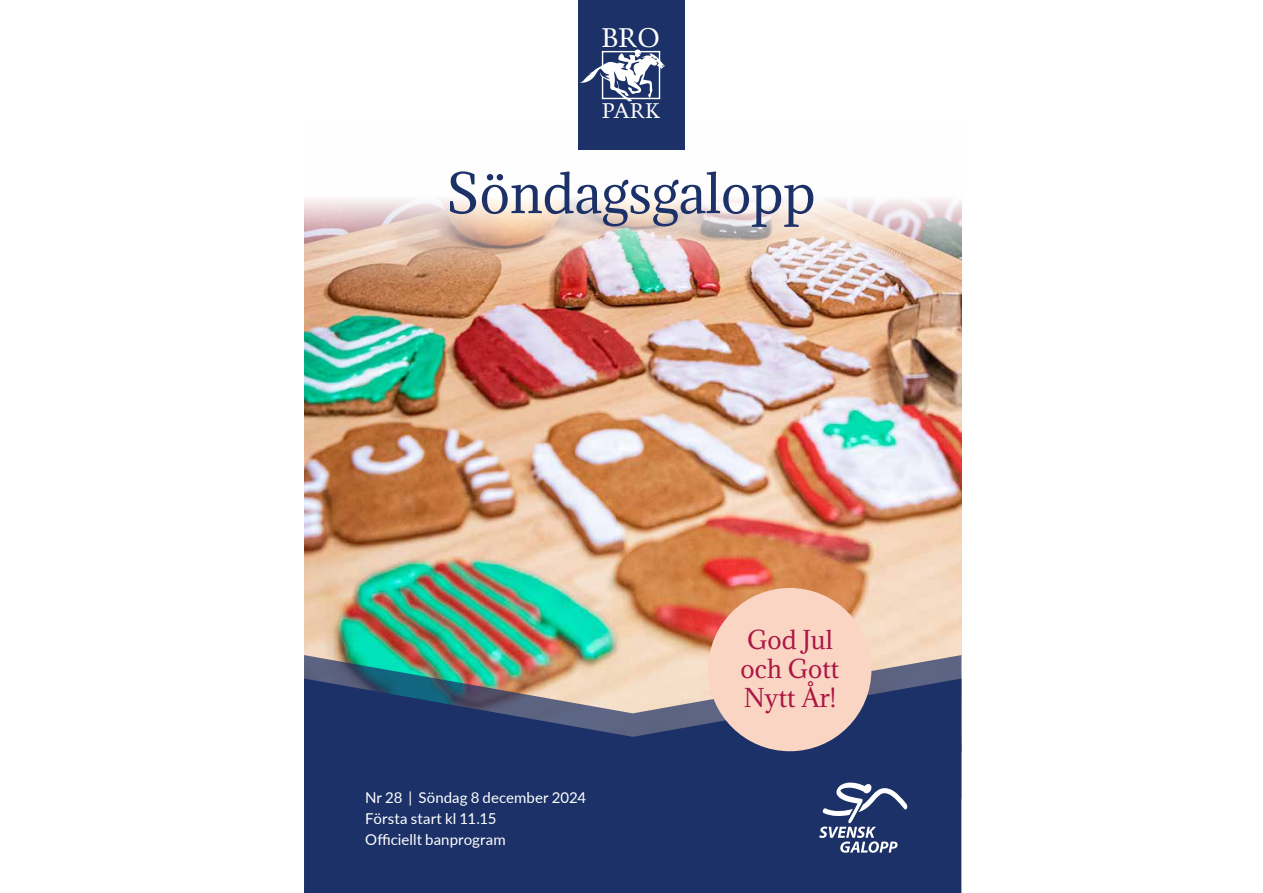
<style>
.page{position:relative;width:1263px;height:893px;background:#fff}
.page>*{position:absolute;margin:0;border:0;box-sizing:border-box;transform-origin:0 0}
.t1{font:51px "Adamina";color:#1b3167}
.t2{font:26.85px "Trump Mediaeval LT Std";color:#fff}
.t3{font:24px/28.8px "Adamina";color:#ab1746}
.t4{font:21.15px "Trump Mediaeval LT Std";color:#fff}
.t5{font:15px/21px "Lato";letter-spacing:.005em;color:#fff}
</style>
<div class="page">
<img style="left:304px;top:149px;width:657px;height:506px">
<img style="left:304px;top:655px;width:657px;height:24px">
<svg style="left:304px;top:679px;width:657px;height:214px;background:#273b6c"></svg>
<svg style="left:819px;top:782px;width:89px;height:71px"></svg>
<div style="left:578px;top:0;width:107px;height:149px;background:#1b3167"></div>
<svg style="left:579px;top:49px;width:86px;height:53px"></svg>
<div style="left:708px;top:588px;width:163px;height:163px;background:#fbd5c3;border-radius:50%"></div>
<h2 class="t2" style="left:602px;top:22px;width:60px">BRO</h2>
<h3 class="t4" style="left:602px;top:98px;width:60px">PARK</h3>
<h1 class="t1" style="left:446px;top:158px;width:371px">Söndagsgalopp</h1>
<p class="t5" style="left:365px;top:787px;width:223px">Nr 28 | Söndag 8 december 2024<br>Första start kl 11.15<br>Officiellt banprogram</p>
<h3 class="t3" style="left:740px;top:625px;width:100px">God Jul och Gott<br>Nytt År!</h3>
</div>
